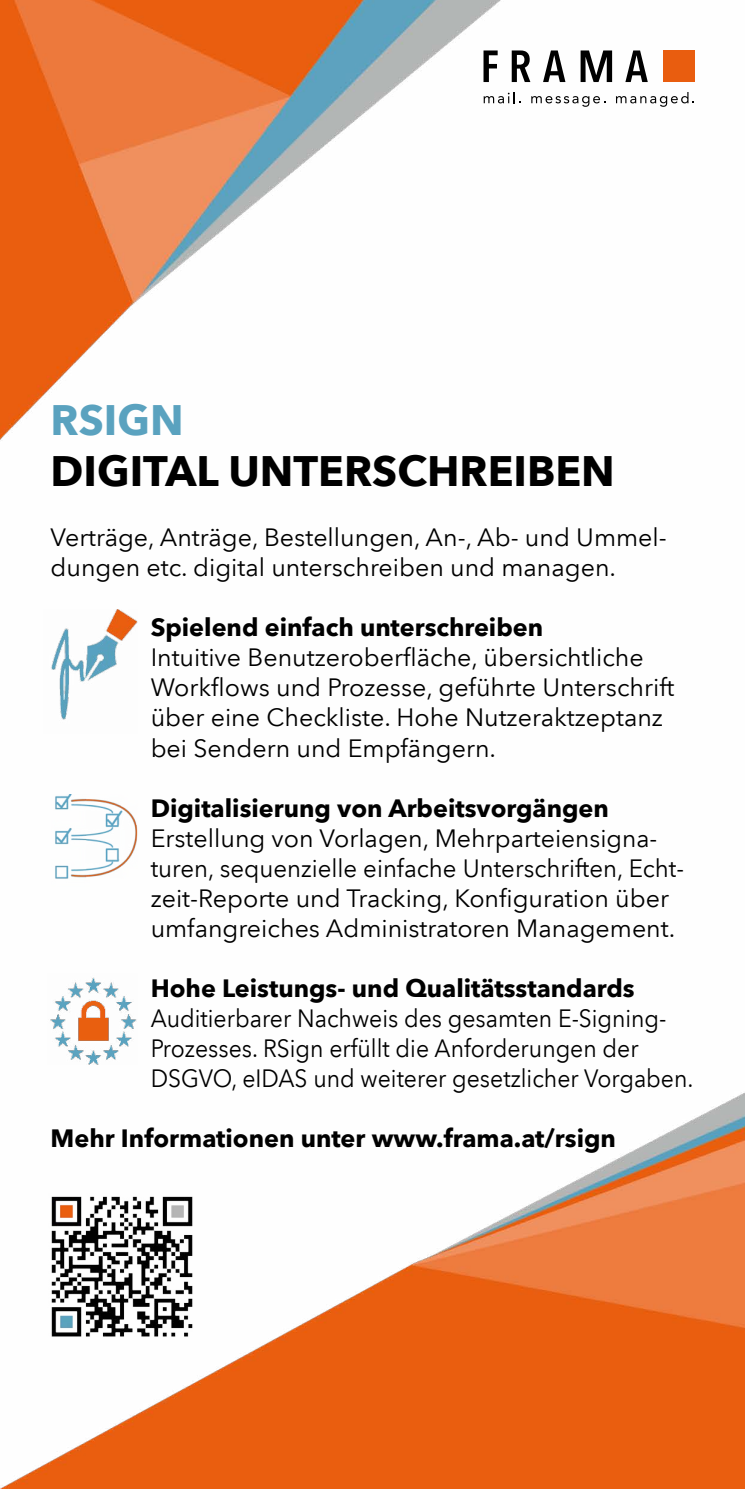
<style>
.page{position:relative;width:745px;height:1489px;background:#fff}
.page>*{position:absolute;margin:0;border:0;box-sizing:border-box;transform-origin:0 0}
.t1{font:700 42.5px "Avenir Next LT Pro";color:#000}
.t2{font:700 42.5px "Avenir Next LT Pro";color:#5aa2bf}
.t3{font:25px/30px "Avenir Next LT Pro";color:#000}
.t4{font:700 25px "Avenir Next LT Pro";color:#000}
.t5{font:25px/30px "Avenir Next LT Pro";color:#000;scale:.92 1}
</style>
<div class="page">
<img style="left:0;top:0;width:744px;height:1488px">
<img style="left:43px;top:609px;width:95px;height:124px">
<img style="left:51px;top:794px;width:87px;height:92px">
<img style="left:47px;top:973px;width:91px;height:91px">
<img style="left:44px;top:1187px;width:156px;height:157px">
<div style="left:662px;top:50px;width:32px;height:32px;background:#e95d0f"></div>
<svg style="left:483px;top:50px;width:14px;height:32px"></svg>
<svg style="left:511px;top:50px;width:19px;height:32px"></svg>
<svg style="left:542px;top:50px;width:23px;height:32px"></svg>
<svg style="left:625px;top:50px;width:22px;height:32px"></svg>
<svg style="left:580px;top:50px;width:31px;height:32px"></svg>
<svg style="left:483px;top:92px;width:37px;height:11px"></svg>
<svg style="left:531px;top:96px;width:74px;height:11px"></svg>
<svg style="left:615px;top:92px;width:79px;height:15px"></svg>
<h1 class="t2" style="left:50px;top:394px;width:135px">RSign</h1>
<h1 class="t1" style="left:50px;top:445px;width:565px">Digital Unterschreiben</h1>
<p class="t3" style="left:50px;top:522px;width:617px">Verträge, Anträge, Bestellungen, An-, Ab- und Ummel&shy;dungen etc. digital unterschreiben und managen.</p>
<p class="t4" style="left:50px;top:612px;width:58px">S</p>
<p class="t4" style="left:165px;top:612px;width:379px">pielend einfach unterschreiben</p>
<p class="t3" style="left:150px;top:642px;width:525px">Intuitive Benutzeroberfläche, übersichtliche Workflows und Prozesse, geführte Unterschrift über eine Checkliste. Hohe Nutzeraktzeptanz bei Sendern und Empfängern.</p>
<p class="t4" style="left:150px;top:792px;width:459px">Digitalisierung von Arbeitsvorgängen</p>
<p class="t3" style="left:150px;top:822px;width:534px">Erstellung von Vorlagen, Mehrparteiensigna&shy;turen, sequenzielle einfache Unterschriften, Echt&shy;zeit-Reporte und Tracking, Konfiguration über umfangreiches Administratoren Management.</p>
<p class="t4" style="left:50px;top:972px;width:60px">H</p>
<p class="t4" style="left:170px;top:972px;width:466px">ohe Leistungs- und Qualitätsstandards</p>
<p class="t5" style="left:150px;top:1002px;width:591px">Auditierbarer Nachweis des gesamten E-Signing-<br>Prozesses. RSign erfüllt die Anforderungen der<br>DSGVO, eIDAS und weiterer gesetzlicher Vorgaben.</p>
<p class="t4" style="left:50px;top:1122px;width:566px">Mehr Informationen unter www.frama.at/rsign</p>
</div>
